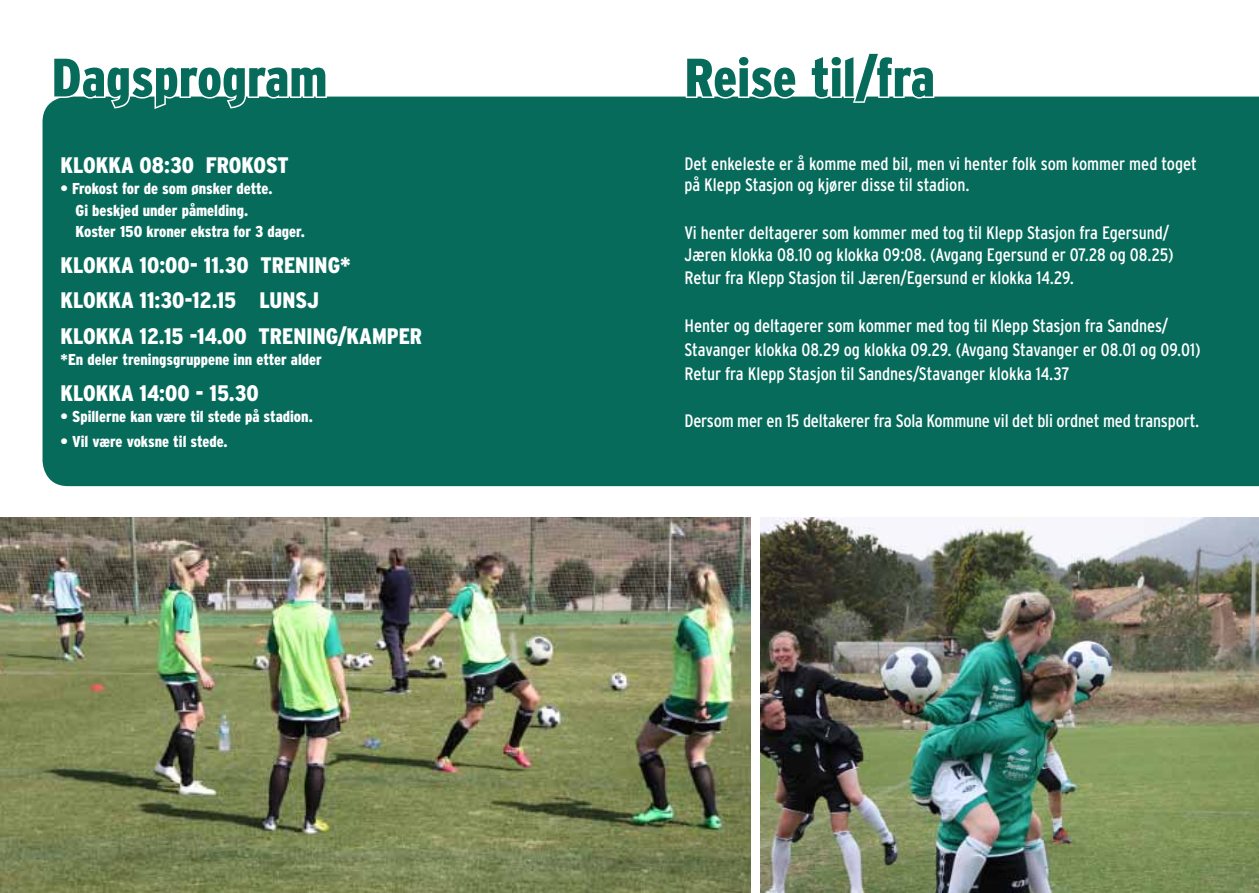
<style>
.page{position:relative;width:1259px;height:893px;background:#fff}
.page>*{position:absolute;margin:0;border:0;box-sizing:border-box;transform-origin:0 0}
.t1{font:900 condensed 53.85px "Interstate";color:#066b5b}
.t2{font:900 condensed 22.5px/35.8px "Interstate";color:#fff}
.t3{font:condensed 18px/21.6px "Interstate";color:#fff}
.t4{font:900 condensed 15.75px/21.1px "Interstate";color:#fff}
</style>
<div class="page">
<div style="left:43px;top:97px;width:1216px;height:389px;background:#066b5b"></div>
<img style="left:0;top:518px;width:750px;height:375px">
<img style="left:760px;top:518px;width:499px;height:375px">
<svg style="left:51px;top:96px;width:277px;height:15px;background:#308376"></svg>
<svg style="left:684px;top:96px;width:115px;height:4px"></svg>
<svg style="left:809px;top:96px;width:127px;height:8px"></svg>
<h1 class="t1" style="left:52px;top:48px;width:277px">Dagsprogram</h1>
<h1 class="t1" style="left:684px;top:48px;width:252px">Reise til/fra</h1>
<p class="t2" style="left:61px;top:147px;width:229px">Klokka 08:30 Frokost</p>
<p class="t4" style="left:76px;top:178px;width:231px;text-indent:-15px">• Frokost for de som ønsker dette.<br>Gi beskjed under påmelding.<br>Koster 150 kroner ekstra for 3 dager.</p>
<p class="t2" style="left:61px;top:247px;width:363px">Klokka 10:00- 11.30 Trening*<br>Klokka 11:30-12.15 Lunsj<br>Klokka 12.15 -14.00 Trening/kamper</p>
<p class="t4" style="left:61px;top:349px;width:263px">*En deler treningsgruppene inn etter alder</p>
<p class="t2" style="left:61px;top:375px;width:200px">Klokka 14:00 - 15.30</p>
<p class="t4" style="left:61px;top:406px;width:254px">• Spillerne kan være til stede på stadion.</p>
<p class="t4" style="left:61px;top:431px;width:169px">• Vil være voksne til stede.</p>
<p class="t3" style="left:684px;top:152px;width:514px">Det enkeleste er å komme med bil, men vi henter folk som kommer med toget på Klepp Stasjon og kjører disse til stadion.</p>
<p class="t3" style="left:684px;top:222px;width:491px">Vi henter deltagerer som kommer med tog til Klepp Stasjon fra Egersund/<br>Jæren klokka 08.10 og klokka 09:08. (Avgang Egersund er 07.28 og 08.25)</p>
<p class="t3" style="left:684px;top:267px;width:391px">Retur fra Klepp Stasjon til Jæren/Egersund er klokka 14.29.</p>
<p class="t3" style="left:684px;top:314px;width:518px;line-height:23.9px">Henter og deltagerer som kommer med tog til Klepp Stasjon fra Sandnes/<br>Stavanger klokka 08.29 og klokka 09.29. (Avgang Stavanger er 08.01 og 09.01)<br>Retur fra Klepp Stasjon til Sandnes/Stavanger klokka 14.37</p>
<p class="t3" style="left:684px;top:410px;width:516px">Dersom mer en 15 deltakerer fra Sola Kommune vil det bli ordnet med transport.</p>
</div>
